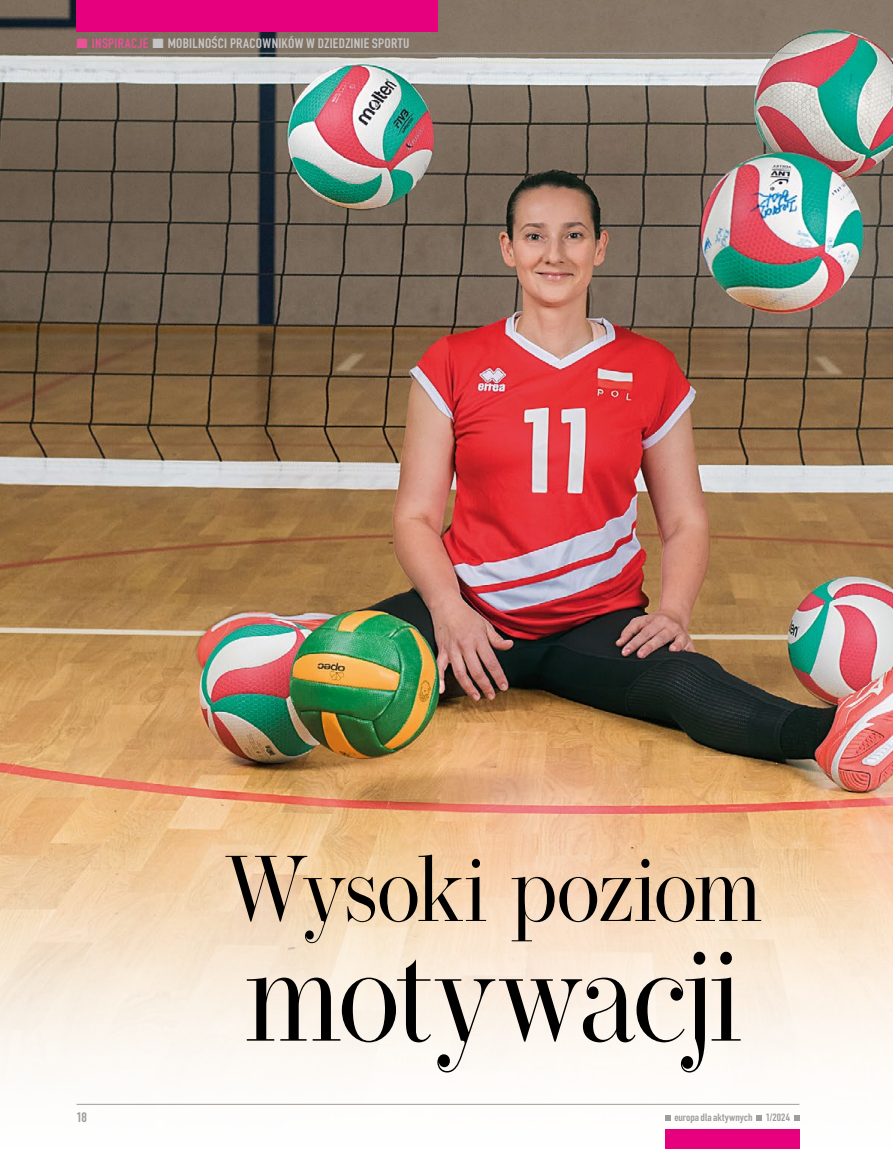
<style>
.page{position:relative;width:893px;height:1149px;background:#fff}
.page>*{position:absolute;margin:0;border:0;box-sizing:border-box;transform-origin:0 0}
.t1{font:133.05px "Operetta 18";letter-spacing:-.03em;color:#000;scale:.9 1}
.t2{font:93px "Operetta 18";letter-spacing:-.03em;color:#000;scale:.9 1}
.t3{font:700 13.5px "DIN Condensed";letter-spacing:.015em;color:#c6c6c6;scale:1.1 1}
.t4{font:700 13.5px "DIN Condensed";color:#9d9d9c;scale:1.1 1}
.t5{font:700 10.5px "DIN Condensed";color:#9d9d9c;scale:1.1 1}
.s1{color:#ea5297}
</style>
<div class="page">
<img style="left:0;top:0;width:893px;height:821px">
<svg style="left:0;top:821px;width:893px;height:327px"></svg>
<hr style="left:77px;top:53px;width:722px;height:1px;background:#9d9d9c">
<hr style="left:77px;top:1103px;width:722px;height:1px;background:#9d9d9c">
<div style="left:77px;top:0;width:361px;height:32px;background:#e6007d"></div>
<div style="left:665px;top:1129px;width:134px;height:19px;background:#e6007d"></div>
<svg style="left:665px;top:1115px;width:5px;height:5px"></svg>
<svg style="left:757px;top:1115px;width:5px;height:5px"></svg>
<svg style="left:794px;top:1115px;width:5px;height:5px"></svg>
<p class="t3" style="left:77px;top:34px;width:304px"><span class="s1">■ INSPIRACJE</span> ■ MOBILNOŚCI PRACOWNIKÓW W DZIEDZINIE SPORTU</p>
<p class="t4" style="left:77px;top:1107px;width:11px">18</p>
<h2 class="t2" style="left:225px;top:834px;width:599px">Wysoki poziom</h2>
<h1 class="t1" style="left:245px;top:916px;width:553px">motywacji</h1>
<p class="t5" style="left:674px;top:1109px;width:73px">europa dla aktywnych</p>
<p class="t5" style="left:766px;top:1109px;width:24px">1/2024</p>
</div>
